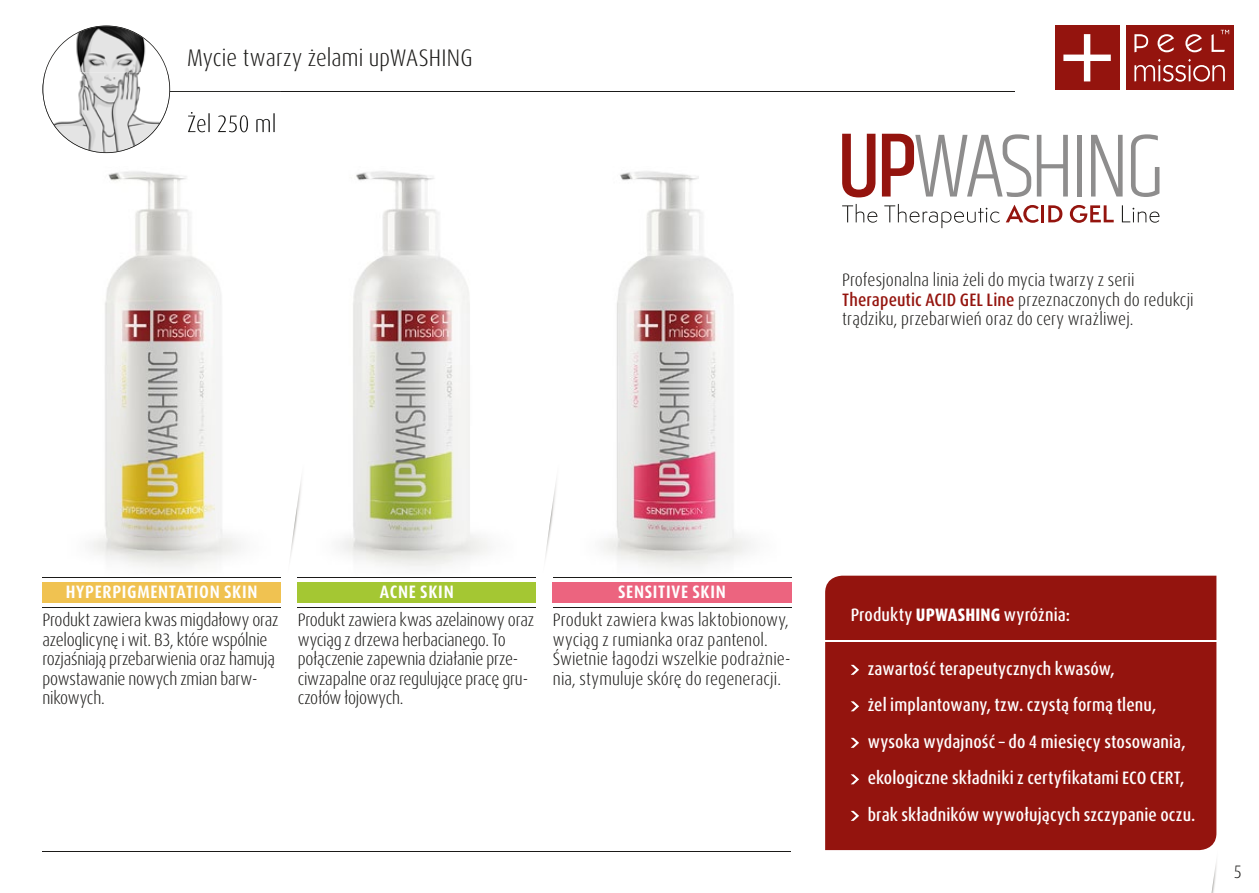
<style>
.page{position:relative;width:1259px;height:893px;background:#fff}
.page>*{position:absolute;margin:0;border:0;box-sizing:border-box;transform-origin:0 0}
.t1{font:300 condensed 24px "Dax Pro";letter-spacing:.01em;color:#1b1a18}
.t2{font:300 condensed 18px/19.5px "Dax Pro";letter-spacing:-.01em;color:#1b1a18}
.t3{font:500 condensed 18px/36.6px "Dax Pro";letter-spacing:.005em;color:#fff}
.t4{font:300 condensed 18px/19.5px "Dax Pro";letter-spacing:.01em;color:#1b1a18}
.t5{font:700 condensed 18px "Dax Pro";letter-spacing:.04em;color:#fff}
.s1{font-weight:500;color:#94140e}
.s2{font-weight:800}
</style>
<div class="page">
<svg style="left:1211px;top:861px;width:6px;height:32px"></svg>
<hr style="left:117px;top:91px;width:897px;height:1px;background:#1b1a18">
<hr style="left:43px;top:851px;width:748px;height:1px;background:#1b1a18">
<div style="left:825px;top:576px;width:391px;height:274px;background:#94140e"></div>
<svg style="left:850px;top:665px;width:9px;height:10px"></svg>
<svg style="left:850px;top:701px;width:9px;height:10px"></svg>
<svg style="left:850px;top:738px;width:9px;height:10px"></svg>
<svg style="left:850px;top:774px;width:9px;height:10px"></svg>
<svg style="left:850px;top:811px;width:9px;height:10px"></svg>
<img style="left:92px;top:132px;width:183px;height:437px">
<img style="left:171px;top:91px;width:110px;height:1px">
<img style="left:188px;top:112px;width:87px;height:20px">
<svg style="left:43px;top:26px;width:128px;height:127px"></svg>
<img style="left:340px;top:171px;width:148px;height:396px">
<img style="left:603px;top:171px;width:148px;height:398px">
<hr style="left:43px;top:577px;width:238px;height:1px;background:#1b1a18">
<div style="left:43px;top:582px;width:238px;height:21px;background:#f0c251"></div>
<hr style="left:43px;top:607px;width:238px;height:1px;background:#1b1a18">
<hr style="left:298px;top:577px;width:238px;height:1px;background:#1b1a18">
<div style="left:298px;top:582px;width:238px;height:21px;background:#a4c733"></div>
<hr style="left:298px;top:607px;width:238px;height:1px;background:#1b1a18">
<hr style="left:553px;top:577px;width:238px;height:1px;background:#1b1a18">
<div style="left:553px;top:582px;width:238px;height:21px;background:#ec647f"></div>
<hr style="left:553px;top:607px;width:238px;height:1px;background:#1b1a18">
<svg style="left:842px;top:134px;width:33px;height:63px"></svg>
<hr style="left:1077px;top:135px;width:4px;height:62px;background:#8e8d8d">
<svg style="left:1091px;top:135px;width:31px;height:62px"></svg>
<svg style="left:1131px;top:134px;width:28px;height:63px"></svg>
<svg style="left:882px;top:134px;width:186px;height:63px"></svg>
<svg style="left:842px;top:204px;width:35px;height:19px"></svg>
<svg style="left:884px;top:204px;width:154px;height:24px"></svg>
<hr style="left:1041px;top:205px;width:3px;height:17px;background:#94140e">
<svg style="left:1048px;top:205px;width:14px;height:17px"></svg>
<svg style="left:1070px;top:205px;width:43px;height:18px"></svg>
<svg style="left:1122px;top:205px;width:37px;height:18px"></svg>
<div style="left:1054px;top:26px;width:65px;height:64px;background:#94140e"></div>
<svg style="left:1063px;top:34px;width:47px;height:47px"></svg>
<div style="left:1125px;top:26px;width:108px;height:64px;background:#94140e"></div>
<svg style="left:1134px;top:59px;width:90px;height:23px"></svg>
<svg style="left:1134px;top:34px;width:14px;height:18px"></svg>
<svg style="left:1157px;top:34px;width:17px;height:18px"></svg>
<svg style="left:1185px;top:34px;width:16px;height:18px"></svg>
<svg style="left:1211px;top:30px;width:18px;height:22px"></svg>
<svg style="left:290px;top:501px;width:8px;height:56px"></svg>
<img style="left:298px;top:482px;width:3px;height:30px">
<svg style="left:545px;top:502px;width:8px;height:56px"></svg>
<img style="left:553px;top:483px;width:3px;height:29px">
<hr style="left:816px;top:640px;width:419px;height:2px;background:#fff">
<h1 class="t1" style="left:187px;top:42px;width:287px">Mycie twarzy żelami upWASHING</h1>
<p class="t2" style="left:842px;top:270px;width:353px">Profesjonalna linia żeli do mycia twarzy z serii<br><span class="s1">Therapeutic ACID GEL Line</span> przeznaczonych do redukcji trądziku, przebarwień oraz do cery wrażliwej.</p>
<p class="t5" style="left:66px;top:581px;width:193px">HYPERPIGMENTATION SKIN</p>
<p class="t2" style="left:43px;top:610px;width:238px">Produkt zawiera kwas migdałowy oraz azeloglicynę i wit. B3, które wspólnie rozjaśniają przebarwienia oraz hamują powstawanie nowych zmian barw&shy;nikowych.</p>
<p class="t5" style="left:380px;top:581px;width:75px">ACNE SKIN</p>
<p class="t2" style="left:298px;top:610px;width:238px">Produkt zawiera kwas azelainowy oraz wyciąg z drzewa herbacianego. To połączenie zapewnia działanie prze&shy;ciwzapalne oraz regulujące pracę gru&shy;czołów łojowych.</p>
<p class="t5" style="left:618px;top:581px;width:109px">SENSITIVE SKIN</p>
<p class="t4" style="left:553px;top:610px;width:239px">Produkt zawiera kwas laktobionowy, wyciąg z rumianka oraz pantenol.<br>Świetnie łagodzi wszelkie podrażnie&shy;nia, stymuluje skórę do regeneracji.</p>
<p class="t3" style="left:850px;top:597px;width:221px">Produkty <span class="s2">UPWASHING</span> wyróżnia:</p>
<p class="t3" style="left:867px;top:650px;width:329px">zawartość terapeutycznych kwasów,<br>żel implantowany, tzw. czystą formą tlenu, wysoka wydajność – do 4 miesięcy stosowania, ekologiczne składniki z certyfikatami ECO CERT, brak składników wywołujących szczypanie oczu.</p>
<p class="t2" style="left:1233px;top:862px;width:10px">5</p>
</div>
